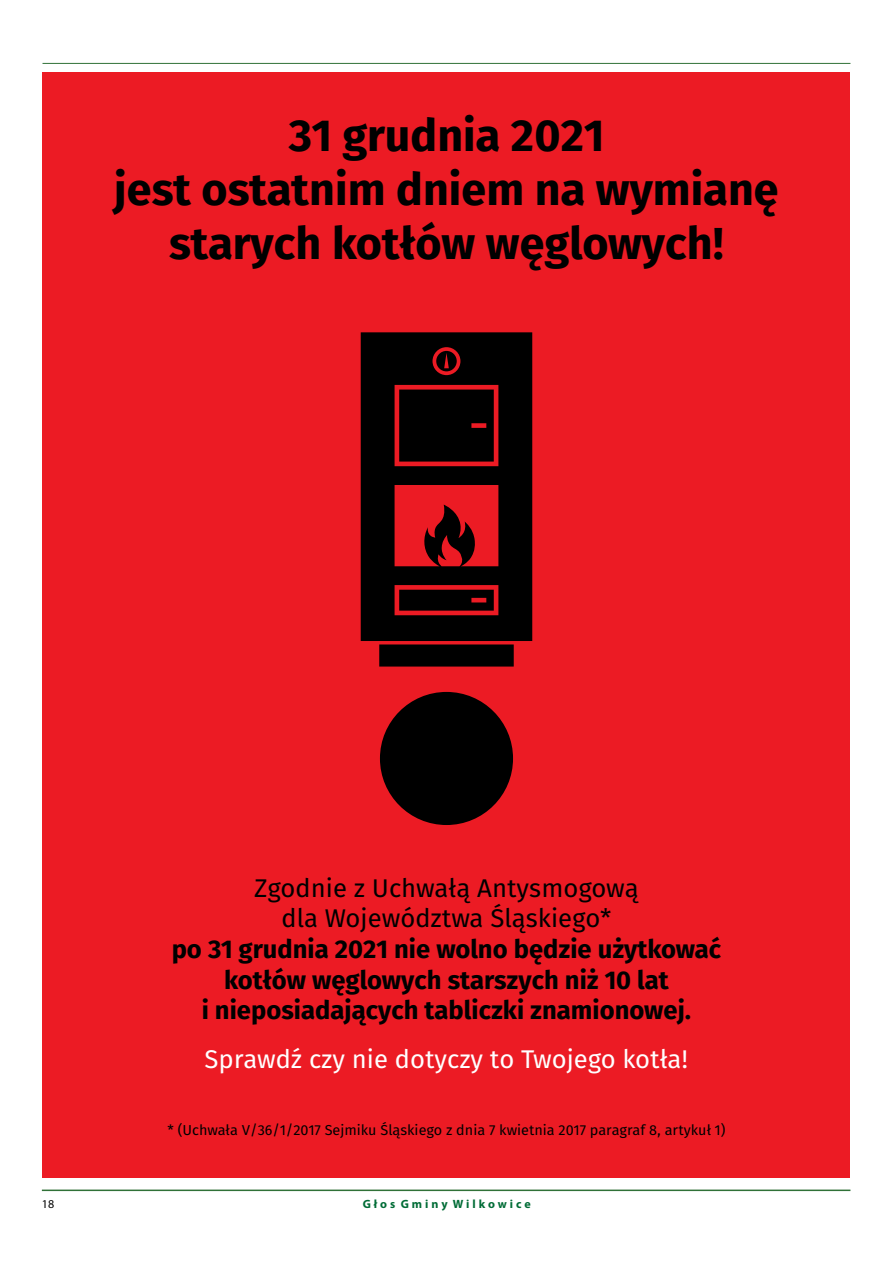
<style>
.page{position:relative;width:893px;height:1263px;background:#fff}
.page>*{position:absolute;margin:0;border:0;box-sizing:border-box;transform-origin:0 0}
.t1{font:700 44.85px/53.8px "Fira Sans OT";color:#000;text-align:center}
.t2{font:700 25.65px/30.8px "Fira Sans OT";color:#000;text-align:center}
.t3{font:25.65px/30.8px "Fira Sans OT";color:#000;text-align:center}
.t4{font:25.65px "Fira Sans OT";color:#fff}
.t5{font:14.4px "Fira Sans OT";color:#000}
.t6{font:700 12px "Myriad Pro";color:#006c36}
.t7{font:12px "Myriad Pro";color:#000}
</style>
<div class="page">
<hr style="left:42px;top:1189px;width:808px;height:2px;background:#307137">
<hr style="left:43px;top:63px;width:807px;height:1px;background:#307137">
<div style="left:43px;top:72px;width:807px;height:1106px;background:#ec1b24"></div>
<svg style="left:361px;top:332px;width:171px;height:334px;fill:#000"></svg>
<div style="left:380px;top:692px;width:133px;height:133px;background:#000;border-radius:50%"></div>
<h1 class="t1" style="left:114px;top:112px;width:666px">31 grudnia 2021<br>jest ostatnim dniem na wymianę starych kotłów węglowych!</h1>
<p class="t3" style="left:254px;top:874px;width:386px">Zgodnie z Uchwałą Antysmogową dla Województwa Śląskiego*</p>
<p class="t2" style="left:172px;top:935px;width:551px">po 31 grudnia 2021 nie wolno będzie użytkować kotłów węglowych starszych niż 10 lat<br>i nieposiadających tabliczki znamionowej.</p>
<p class="t4" style="left:205px;top:1041px;width:485px">Sprawdź czy nie dotyczy to Twojego kotła!</p>
<p class="t5" style="left:168px;top:1120px;width:559px">* (Uchwała V/36/1/2017 Sejmiku Śląskiego z dnia 7 kwietnia 2017 paragraf 8, artykuł 1)</p>
<p class="t7" style="left:42px;top:1196px;width:14px">18</p>
<p class="t6" style="left:363px;top:1196px;width:169px">G ł o s G m i n y W i l k o w i c e</p>
</div>
